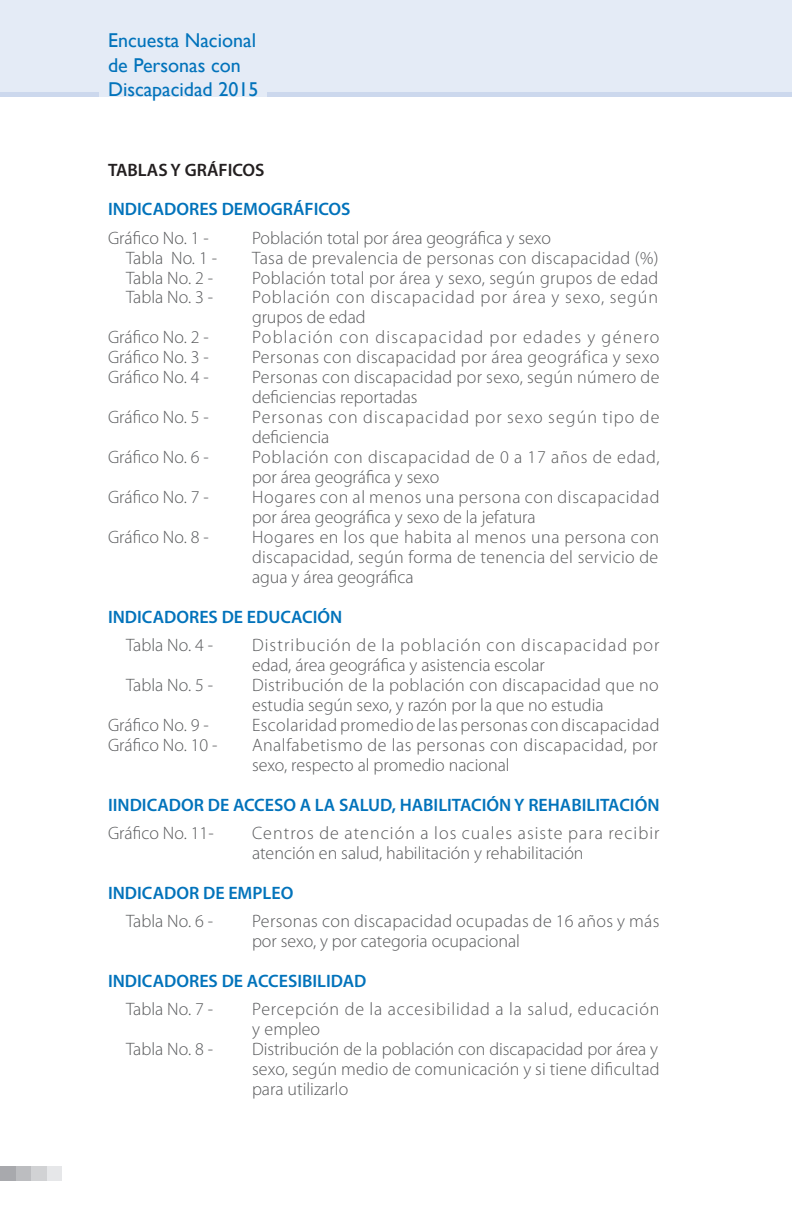
<style>
.page{position:relative;width:792px;height:1224px;background:#fff}
.page>*{position:absolute;margin:0;border:0;box-sizing:border-box;transform-origin:0 0}
.t1{font:20px/24.8px "Gill Sans";color:#0273bb}
.t2{font:300 18px/20px "Myriad Pro";letter-spacing:.02em;color:#57585a}
.t3{font:300 18px/20px "Myriad Pro";color:#57585a}
.t4{font:600 18px "Myriad Pro";color:#0273bb}
.t5{font:300 18px/20px "Myriad Pro";letter-spacing:.04em;color:#57585a}
.t6{font:300 18px/20px "Myriad Pro";letter-spacing:.06em;color:#57585a}
.t7{font:300 18px/20px "Myriad Pro";letter-spacing:.05em;color:#57585a}
.t8{font:300 18px/20px "Myriad Pro";letter-spacing:.045em;color:#57585a}
.t9{font:300 18px "Myriad Pro";letter-spacing:.07em;color:#57585a}
.t10{font:600 18px "Myriad Pro";color:#231f20}
</style>
<div class="page">
<div style="left:0;top:0;width:792px;height:96px;background:#e4ebf6"></div>
<hr style="left:268px;top:92px;width:524px;height:4px;background:#ccd8ed">
<div style="left:47px;top:1167px;width:15px;height:14px;background:#e6e7e9"></div>
<div style="left:31px;top:1167px;width:16px;height:14px;background:#d1d2d4"></div>
<div style="left:16px;top:1167px;width:15px;height:14px;background:#bcbdc0"></div>
<div style="left:0;top:1167px;width:16px;height:14px;background:#a8a9ad"></div>
<hr style="left:0;top:92px;width:98px;height:4px;background:#ccd8ed">
<p class="t1" style="left:108px;top:27px;width:152px">Encuesta Nacional de Personas con<br>Discapacidad 2015</p>
<p class="t10" style="left:108px;top:158px;width:158px">TABLAS Y GRÁFICOS</p>
<p class="t4" style="left:108px;top:198px;width:244px">INDICADORES DEMOGRÁFICOS</p>
<p class="t2" style="left:108px;top:228px;width:102px">Gráfico No. 1 -</p>
<p class="t3" style="left:252px;top:228px;width:300px">Población total por área geográfica y sexo</p>
<p class="t2" style="left:126px;top:248px;width:93px">Tabla No. 1 -</p>
<p class="t2" style="left:252px;top:248px;width:408px">Tasa de prevalencia de personas con discapacidad (%)</p>
<p class="t2" style="left:126px;top:268px;width:89px">Tabla No. 2 -</p>
<p class="t2" style="left:252px;top:268px;width:408px">Población total por área y sexo, según grupos de edad</p>
<p class="t2" style="left:126px;top:288px;width:89px">Tabla No. 3 -</p>
<p class="t7" style="left:252px;top:288px;width:407px">Población con discapacidad por área y sexo, según grupos de edad</p>
<p class="t2" style="left:108px;top:328px;width:102px">Gráfico No. 2 -</p>
<p class="t9" style="left:252px;top:328px;width:409px">Población con discapacidad por edades y género</p>
<p class="t2" style="left:108px;top:348px;width:102px">Gráfico No. 3 -</p>
<p class="t2" style="left:252px;top:348px;width:409px">Personas con discapacidad por área geográfica y sexo</p>
<p class="t2" style="left:108px;top:368px;width:102px">Gráfico No. 4 -</p>
<p class="t2" style="left:252px;top:368px;width:409px">Personas con discapacidad por sexo, según número de deficiencias reportadas</p>
<p class="t2" style="left:108px;top:408px;width:102px">Gráfico No. 5 -</p>
<p class="t6" style="left:252px;top:408px;width:409px">Personas con discapacidad por sexo según tipo de deficiencia</p>
<p class="t2" style="left:108px;top:448px;width:102px">Gráfico No. 6 -</p>
<p class="t5" style="left:252px;top:448px;width:409px">Población con discapacidad de 0 a 17 años de edad, por área geográfica y sexo</p>
<p class="t2" style="left:108px;top:488px;width:102px">Gráfico No. 7 -</p>
<p class="t5" style="left:252px;top:488px;width:409px">Hogares con al menos una persona con discapacidad por área geográfica y sexo de la jefatura</p>
<p class="t2" style="left:108px;top:528px;width:102px">Gráfico No. 8 -</p>
<p class="t2" style="left:252px;top:528px;width:409px;text-align:justify">Hogares en los que habita al menos una persona con discapacidad, según forma de tenencia del servicio de agua y área geográfica</p>
<p class="t4" style="left:108px;top:606px;width:236px">INDICADORES DE EDUCACIÓN</p>
<p class="t2" style="left:126px;top:636px;width:89px">Tabla No. 4 -</p>
<p class="t6" style="left:252px;top:636px;width:409px">Distribución de la población con discapacidad por edad, área geográfica y asistencia escolar</p>
<p class="t2" style="left:126px;top:676px;width:89px">Tabla No. 5 -</p>
<p class="t2" style="left:252px;top:676px;width:408px">Distribución de la población con discapacidad que no estudia según sexo, y razón por la que no estudia</p>
<p class="t2" style="left:108px;top:716px;width:102px">Gráfico No. 9 -</p>
<p class="t2" style="left:252px;top:716px;width:409px">Escolaridad promedio de las personas con discapacidad</p>
<p class="t3" style="left:108px;top:736px;width:111px">Gráfico No. 10 -</p>
<p class="t2" style="left:252px;top:736px;width:407px">Analfabetismo de las personas con discapacidad, por sexo, respecto al promedio nacional</p>
<p class="t4" style="left:108px;top:794px;width:553px">IINDICADOR DE ACCESO A LA SALUD, HABILITACIÓN Y REHABILITACIÓN</p>
<p class="t3" style="left:108px;top:824px;width:107px">Gráfico No. 11-</p>
<p class="t3" style="left:252px;top:824px;width:409px">Centros de atención a los cuales asiste para recibir atención en salud, habilitación y rehabilitación</p>
<p class="t4" style="left:108px;top:882px;width:187px">INDICADOR DE EMPLEO</p>
<p class="t2" style="left:126px;top:912px;width:89px">Tabla No. 6 -</p>
<p class="t2" style="left:252px;top:912px;width:409px">Personas con discapacidad ocupadas de 16 años y más por sexo, y por categoria ocupacional</p>
<p class="t4" style="left:108px;top:970px;width:260px">INDICADORES DE ACCESIBILIDAD</p>
<p class="t2" style="left:126px;top:1000px;width:89px">Tabla No. 7 -</p>
<p class="t8" style="left:252px;top:1000px;width:409px">Percepción de la accesibilidad a la salud, educación y empleo</p>
<p class="t2" style="left:126px;top:1040px;width:89px">Tabla No. 8 -</p>
<p class="t2" style="left:252px;top:1040px;width:409px;text-align:justify">Distribución de la población con discapacidad por área y sexo, según medio de comunicación y si tiene dificultad para utilizarlo</p>
</div>
